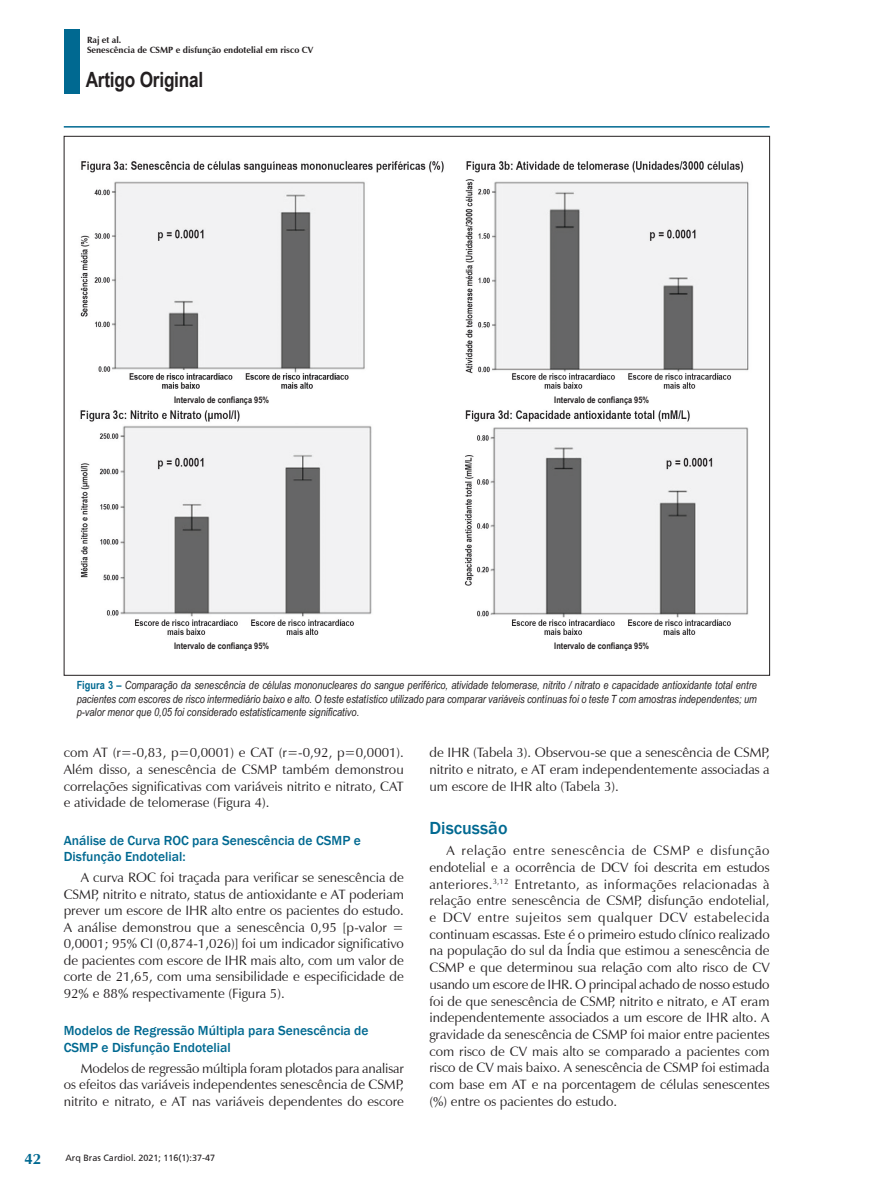
<style>
.page{position:relative;width:893px;height:1191px;background:#fff}
.page>*{position:absolute;margin:0;border:0;box-sizing:border-box;transform-origin:0 0}
.t1{font:700 21px "Arial Narrow";letter-spacing:-.01em;color:#231f20}
._02_-_TITULO_-_MATER{font:500 18px "Franklin Gothic";color:#006991}
.t2{font:700 15px "Zapf Humanist 601 BT";color:#006991}
._01-TEXTO_BASICO{font:13.5px/16.6px "Zapf Humanist 601 BT";color:#231f20;text-align:justify}
._03_-_SUBTITULO_PRIN{font:500 13.5px/16.5px "Franklin Gothic";color:#006991}
._05_LEGENDA_TABELA{font:italic 11.25px/13.5px "Arial Narrow";color:#231f20;text-align:justify}
._01_TÍTULO_TABELA{font:700 9px "Arial Narrow";color:#231f20}
.t3{font:700 9px/10.8px "Zapf Humanist 601 BT";color:#231f20}
.t4{font:9px "Frutiger";color:#231f20}
.s1{font-weight:700;font-style:normal;color:#006991}
</style>
<div class="page">
<hr style="left:64px;top:126px;width:706px;height:2px;background:#006991">
<div style="left:64px;top:29px;width:16px;height:65px;background:#006991"></div>
<img style="left:80px;top:161px;width:669px;height:474px">
<div style="left:156px;top:393px;width:131px;height:13px;background:#fff"></div>
<div style="left:536px;top:393px;width:131px;height:13px;background:#fff"></div>
<p class="t3" style="left:87px;top:34px;width:228px">Raj et al.<br>Senescência de CSMP e disfunção endotelial em risco CV</p>
<h1 class="t1" style="left:86px;top:64px;width:119px">Artigo Original</h1>
<p class="_01_TÍTULO_TABELA" style="left:174px;top:393px;width:96px">Intervalo de confiança 95%</p>
<p class="_01_TÍTULO_TABELA" style="left:554px;top:393px;width:96px">Intervalo de confiança 95%</p>
<p class="t2" style="left:25px;top:1149px;width:18px">42</p>
<p class="_01_TÍTULO_TABELA" style="left:174px;top:639px;width:96px">Intervalo de confiança 95%</p>
<p class="_01_TÍTULO_TABELA" style="left:554px;top:639px;width:96px">Intervalo de confiança 95%</p>
<p class="_05_LEGENDA_TABELA" style="left:77px;top:678px;width:682px"><span class="s1">Figura 3 –</span> Comparação da senescência de células mononucleares do sangue periférico, atividade telomerase, nitrito / nitrato e capacidade antioxidante total entre pacientes com escores de risco intermediário baixo e alto. O teste estatístico utilizado para comparar variáveis contínuas foi o teste T com amostras independentes; um p-valor menor que 0,05 foi considerado estatisticamente significativo.</p>
<p class="_01-TEXTO_BASICO" style="left:64px;top:744px;width:342px">com AT (r=-0,83, p=0,0001) e CAT (r=-0,92, p=0,0001).<br>Além disso, a senescência de CSMP também demonstrou correlações significativas com variáveis nitrito e nitrato, CAT e atividade de telomerase (Figura 4).</p>
<p class="_03_-_SUBTITULO_PRIN" style="left:64px;top:832px;width:299px">Análise de Curva ROC para Senescência de CSMP e<br>Disfunção Endotelial:</p>
<p class="_01-TEXTO_BASICO" style="left:64px;top:869px;width:342px;text-indent:17px">A curva ROC foi traçada para verificar se senescência de CSMP, nitrito e nitrato, status de antioxidante e AT poderiam prever um escore de IHR alto entre os pacientes do estudo.<br>A análise demonstrou que a senescência 0,95 [p-valor = 0,0001; 95% CI (0,874-1,026)] foi um indicador significativo de pacientes com escore de IHR mais alto, com um valor de corte de 21,65, com uma sensibilidade e especificidade de 92% e 88% respectivamente (Figura 5).</p>
<p class="_03_-_SUBTITULO_PRIN" style="left:64px;top:1022px;width:306px">Modelos de Regressão Múltipla para Senescência de<br>CSMP e Disfunção Endotelial</p>
<p class="_01-TEXTO_BASICO" style="left:64px;top:1059px;width:342px;text-indent:17px">Modelos de regressão múltipla foram plotados para analisar os efeitos das variáveis independentes senescência de CSMP, nitrito e nitrato, e AT nas variáveis dependentes do escore</p>
<p class="_01-TEXTO_BASICO" style="left:429px;top:744px;width:342px">de IHR (Tabela 3). Observou-se que a senescência de CSMP, nitrito e nitrato, e AT eram independentemente associadas a um escore de IHR alto (Tabela 3).</p>
<p class="_02_-_TITULO_-_MATER" style="left:429px;top:817px;width:80px">Discussão</p>
<p class="_01-TEXTO_BASICO" style="left:429px;top:842px;width:342px;text-indent:17px">A relação entre senescência de CSMP e disfunção endotelial e a ocorrência de DCV foi descrita em estudos anteriores.<sup>3,12</sup> Entretanto, as informações relacionadas à relação entre senescência de CSMP, disfunção endotelial, e DCV entre sujeitos sem qualquer DCV estabelecida continuam escassas. Este é o primeiro estudo clínico realizado na população do sul da Índia que estimou a senescência de CSMP e que determinou sua relação com alto risco de CV usando um escore de IHR. O principal achado de nosso estudo foi de que senescência de CSMP, nitrito e nitrato, e AT eram independentemente associados a um escore de IHR alto. A gravidade da senescência de CSMP foi maior entre pacientes com risco de CV mais alto se comparado a pacientes com risco de CV mais baixo. A senescência de CSMP foi estimada com base em AT e na porcentagem de células senescentes (%) entre os pacientes do estudo.</p>
<p class="t4" style="left:65px;top:1153px;width:151px">Arq Bras Cardiol. 2021; 116(1):37-47</p>
</div>
